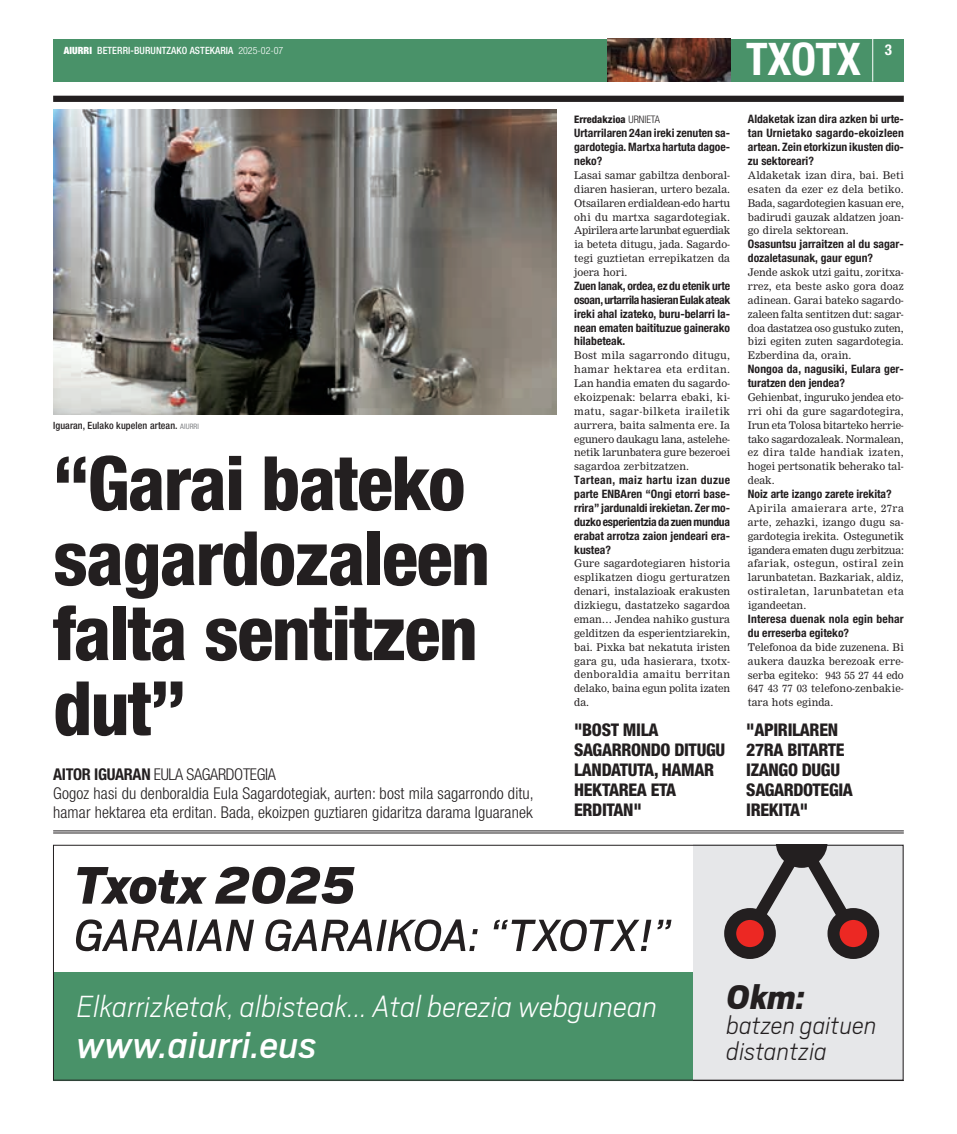
<style>
.page{position:relative;width:957px;height:1134px;background:#fff}
.page>*{position:absolute;margin:0;border:0;box-sizing:border-box;transform-origin:0 0}
.t1{font:800 condensed 75px/75px "Helvetica Neue";letter-spacing:-.02em;color:#231f20}
.t2{font:italic 900 58.5px "Scout";color:#231f20}
.t3{font:italic 50px "Scout";letter-spacing:-.005em;color:#231f20}
.t4{font:700 condensed 45px "Helvetica Neue";color:#fff}
.t5{font:italic 43.12px "Scout";color:#fff}
.t6{font:italic 900 37.88px "Scout";color:#231f20}
.t7{font:italic 200 33.88px "Scout";color:#fff}
.t8{font:italic 200 28.62px/25.6px "Scout";color:#231f20}
.t9{font:800 condensed 17.5px/20px "Helvetica Neue";letter-spacing:.055em;color:#231f20}
.t10{font:300 condensed 16.25px/18.8px "Helvetica Neue";letter-spacing:.01em;color:#231f20}
.t11{font:700 condensed 16.25px "Helvetica Neue";color:#231f20}
.t12{font:700 condensed 15px "Helvetica Neue";color:#fff}
.t13{font:700 condensed 11.62px/13.9px "Helvetica Neue";color:#231f20;text-align:justify}
.t14{font:700 condensed 11.62px/13.9px "Helvetica Neue";letter-spacing:.035em;color:#231f20}
.t15{font:10.38px/13.9px "M Nimrod";color:#231f20;text-align:justify}
.t16{font:800 condensed 10.38px "Helvetica Neue";color:#231f20}
.t17{font:500 condensed 10px "Helvetica Neue";letter-spacing:.01em;color:#fff}
.t18{font:500 condensed 10px "Helvetica Neue";letter-spacing:.01em;color:#231f20}
.s1{font-weight:900}
.s2{font-weight:300}
.s3{font-weight:400;font-size:7.5px;color:#808285}
</style>
<div class="page">
<div style="left:53px;top:39px;width:851px;height:42px;background:#499269"></div>
<img style="left:608px;top:39px;width:122px;height:42px">
<hr style="left:872px;top:39px;width:1px;height:42px;background:#fff">
<hr style="left:53px;top:1080px;width:851px;height:1px;background:#231f20">
<img style="left:53px;top:109px;width:503px;height:306px">
<div style="left:53px;top:96px;width:851px;height:6px;background:#231f20"></div>
<hr style="left:53px;top:831px;width:851px;height:1px;background:#231f20">
<hr style="left:53px;top:833px;width:851px;height:1px;background:#231f20">
<div style="left:53px;top:972px;width:640px;height:108px;background:#499269"></div>
<div style="left:693px;top:845px;width:210px;height:235px;background:#e6e7e9"></div>
<div style="left:827px;top:908px;width:52px;height:51px;border:12px solid #231f20;border-radius:50%"></div>
<div style="left:724px;top:908px;width:52px;height:51px;border:12px solid #231f20;border-radius:50%"></div>
<svg style="left:732px;top:847px;width:137px;height:102px"></svg>
<div style="left:53px;top:845px;width:850px;height:235px;border:1px solid #231f20"></div>
<h3 class="t4" style="left:746px;top:32px;width:116px">TXOTX</h3>
<p class="t17" style="left:64px;top:45px;width:221px"><span class="s1">AIURRI</span> BETERRI-BURUNTZAKO ASTEKARIA <span class="s2">2025-02-07</span></p>
<h3 class="t12" style="left:885px;top:41px;width:9px">3</h3>
<p class="t18" style="left:53px;top:419px;width:147px">Iguaran, Eulako kupelen artean. <span class="s3">AIURRI</span></p>
<h1 class="t1" style="left:53px;top:445px;width:438px">“GARAI BATEKO<br>SAGARDOZALEEN<br>FALTA SENTITZEN<br>DUT”</h1>
<h3 class="t11" style="left:53px;top:765px;width:9px">AITOR</h3>
<h3 class="t11" style="left:94px;top:765px;width:23px">IGUARAN</h3>
<h3 class="t10" style="left:53px;top:765px;width:482px;text-indent:101px">eula sagardotegia<br>Gogoz hasi du denboraldia Eula Sagardotegiak, aurten: bost mila sagarrondo ditu, hamar hektarea eta erditan. Bada, ekoizpen guztiaren gidaritza darama Iguaranek</h3>
<p class="t16" style="left:574px;top:113px;width:87px">ERREDAKZIOA <span class="s2">urnieta</span></p>
<p class="t13" style="left:574px;top:126px;width:157px">Urtarrilaren 24an ireki zenuten sa&shy;gardotegia. Martxa hartuta dagoe&shy;neko?</p>
<p class="t15" style="left:574px;top:168px;width:157px">Lasai samar gabiltza denboral&shy;diaren hasieran, urtero bezala.<br>Otsailaren erdialdean-edo hartu ohi du martxa sagardotegiak.<br>Apirilera arte larunbat eguerdiak ia beteta ditugu, jada. Sagardo&shy;tegi guztietan errepikatzen da joera hori.</p>
<p class="t13" style="left:574px;top:279px;width:157px">Zuen lanak, ordea, ez du etenik urte osoan, urtarrila hasieran Eulak ateak ireki ahal izateko, buru-belarri la&shy;nean ematen baitituzue gainerako hilabeteak.</p>
<p class="t15" style="left:574px;top:349px;width:158px">Bost mila sagarrondo ditugu, hamar hektarea eta erditan.<br>Lan handia ematen du sagardo&shy;ekoizpenak: belarra ebaki, ki&shy;matu, sagar-bilketa irailetik aurrera, baita salmenta ere. Ia egunero daukagu lana, astelehe&shy;netik larunbatera gure bezeroei sagardoa zerbitzatzen.</p>
<p class="t14" style="left:574px;top:473px;width:157px">Tartean, maiz hartu izan duzue parte ENBA</p>
<p class="t13" style="left:574px;top:487px;width:157px;text-indent:53px">ren “Ongi etorri base&shy;rrira” jardunaldi irekietan. Zer mo&shy;duzko esperientzia da zuen mundua erabat arrotza zaion jendeari era&shy;kustea?</p>
<p class="t15" style="left:574px;top:557px;width:157px">Gure sagardotegiaren historia esplikatzen diogu gerturatzen denari, instalazioak erakusten dizkiegu, dastatzeko sagardoa eman… Jendea nahiko gustura gelditzen da esperientziarekin, bai. Pixka bat nekatuta iristen gara gu, uda hasierara, txotx&shy;denboraldia amaitu berritan delako, baina egun polita izaten da.</p>
<h3 class="t9" style="left:574px;top:719px;width:85px">"BOST MILA<br>SAGA</h3>
<h3 class="t9" style="left:574px;top:739px;width:152px;text-indent:38px">RRONDO DITUGU<br>LANDATUTA, HAMAR<br>HE KTAREA ETA<br>ERDITAN"</h3>
<p class="t13" style="left:748px;top:112px;width:157px">Aldaketak izan dira azken bi urte&shy;tan Urnietako sagardo-ekoizleen artean. Zein etorkizun ikusten dio&shy;zu sektoreari?</p>
<p class="t15" style="left:748px;top:168px;width:158px">Aldaketak izan dira, bai. Beti esaten da ezer ez dela betiko.<br>Bada, sagardotegien kasuan ere, badirudi gauzak aldatzen joan&shy;go direla sektorean.</p>
<p class="t13" style="left:748px;top:237px;width:157px">Osasuntsu jarraitzen al du sagar&shy;dozaletasunak, gaur egun?</p>
<p class="t15" style="left:748px;top:265px;width:157px">Jende askok utzi gaitu, zoritxa&shy;rrez, eta beste asko gora doaz adinean. Garai bateko sagardo&shy;zaleen falta sentitzen dut: sagar&shy;doa dastatzea oso gustuko zuten, bizi egiten zuten sagardotegia.<br>Ezberdina da, orain.</p>
<p class="t13" style="left:748px;top:362px;width:157px">Nongoa da, nagusiki, Eulara ger&shy;turatzen den jendea?</p>
<p class="t15" style="left:748px;top:390px;width:157px">Gehienbat, inguruko jendea eto&shy;rri ohi da gure sagardotegira, Irun eta Tolosa bitarteko herrie&shy;tako sagardozaleak. Normalean, ez dira talde handiak izaten, hogei pertsonatik beherako tal&shy;deak.</p>
<p class="t13" style="left:748px;top:487px;width:145px">Noiz arte izango zarete irekita?</p>
<p class="t15" style="left:748px;top:501px;width:158px">Apirila amaierara arte, 27ra arte, zehazki, izango dugu sa&shy;gardotegia irekita. Ostegunetik igandera ematen dugu zerbitzua: afariak, ostegun, ostiral zein larunbatetan. Bazkariak, aldiz, ostiraletan, larunbatetan eta igandeetan.</p>
<p class="t13" style="left:748px;top:612px;width:157px">Interesa duenak nola egin behar du erreserba egiteko?</p>
<p class="t15" style="left:748px;top:640px;width:157px">Telefonoa da bide zuzenena. Bi aukera dauzka berezoak erre&shy;serba egiteko: 943 55 27 44 edo 647 43 77 03 telefono-zenbakie&shy;tara hots eginda.</p>
<h3 class="t9" style="left:746px;top:719px;width:98px">"APIRILAREN<br>27RA BITARTE<br>IZANGO DUGU<br>SAGA</h3>
<h3 class="t9" style="left:746px;top:779px;width:107px;text-indent:38px">RDOTEGIA<br>IREKITA"</h3>
<h2 class="t2" style="left:75px;top:847px;width:283px">Txotx 2025</h2>
<h3 class="t3" style="left:75px;top:903px;width:598px">GARAIAN GARAIKOA: “TXOTX!”</h3>
<h3 class="t7" style="left:77px;top:985px;width:582px">Elkarrizketak, albisteak... Atal berezia webgunean</h3>
<h3 class="t5" style="left:77px;top:1017px;width:242px">www.aiurri.eus</h3>
<h3 class="t6" style="left:726px;top:972px;width:80px">0km:</h3>
<h3 class="t8" style="left:726px;top:1011px;width:152px">batzen gaituen distantzia</h3>
</div>
